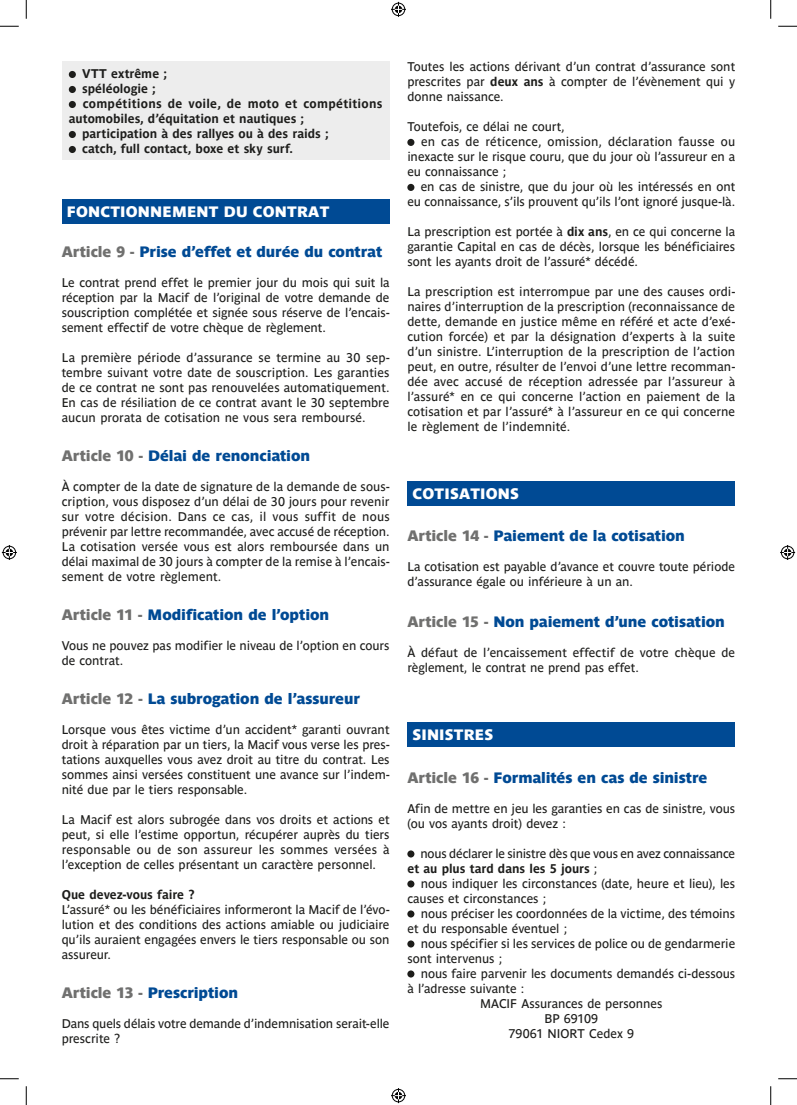
<style>
.page{position:relative;width:797px;height:1105px;background:#fff}
.page>*{position:absolute;margin:0;border:0;box-sizing:border-box;transform-origin:0 0}
.t1{font:15px "Parisine Sombre";letter-spacing:-.005em;color:#004a94}
.t2{font:15px "Parisine Sombre";letter-spacing:.015em;color:#fff}
.t3{font:12.5px/15px "Parisine Ptf";letter-spacing:-.005em;color:#1d1d1b;text-align:justify}
.t4{font:700 12.5px "Parisine Ptf";color:#1d1d1b}
.t5{font:700 12.5px "Parisine Ptf";letter-spacing:.02em;color:#1d1d1b}
.s1{color:#70706f}
.s2{font-weight:700}
</style>
<div class="page">
<div style="left:62px;top:62px;width:327px;height:98px;background:#ededed"></div>
<div style="left:69px;top:71px;width:7px;height:7px;background:#1d1d1b;border-radius:50%"></div>
<div style="left:69px;top:86px;width:7px;height:7px;background:#1d1d1b;border-radius:50%"></div>
<div style="left:69px;top:101px;width:7px;height:7px;background:#1d1d1b;border-radius:50%"></div>
<div style="left:69px;top:131px;width:7px;height:7px;background:#1d1d1b;border-radius:50%"></div>
<div style="left:69px;top:146px;width:7px;height:7px;background:#1d1d1b;border-radius:50%"></div>
<div style="left:62px;top:199px;width:327px;height:25px;background:#004a94"></div>
<div style="left:407px;top:139px;width:7px;height:7px;background:#1d1d1b;border-radius:50%"></div>
<div style="left:407px;top:184px;width:7px;height:7px;background:#1d1d1b;border-radius:50%"></div>
<div style="left:407px;top:481px;width:328px;height:25px;background:#004a94"></div>
<div style="left:407px;top:722px;width:328px;height:25px;background:#004a94"></div>
<div style="left:407px;top:850px;width:7px;height:7px;background:#1d1d1b;border-radius:50%"></div>
<div style="left:407px;top:880px;width:7px;height:7px;background:#1d1d1b;border-radius:50%"></div>
<div style="left:407px;top:910px;width:7px;height:7px;background:#1d1d1b;border-radius:50%"></div>
<div style="left:407px;top:940px;width:7px;height:7px;background:#1d1d1b;border-radius:50%"></div>
<div style="left:407px;top:970px;width:7px;height:7px;background:#1d1d1b;border-radius:50%"></div>
<svg style="left:0;top:25px;width:19px;height:2px"></svg>
<svg style="left:778px;top:25px;width:19px;height:2px"></svg>
<svg style="left:0;top:1078px;width:19px;height:1px"></svg>
<svg style="left:778px;top:1078px;width:19px;height:1px"></svg>
<svg style="left:25px;top:0;width:2px;height:19px"></svg>
<svg style="left:25px;top:1086px;width:2px;height:19px"></svg>
<svg style="left:770px;top:0;width:1px;height:19px"></svg>
<svg style="left:770px;top:1086px;width:1px;height:19px"></svg>
<svg style="left:391px;top:2px;width:15px;height:15px"></svg>
<svg style="left:391px;top:1088px;width:15px;height:15px"></svg>
<svg style="left:2px;top:545px;width:15px;height:15px"></svg>
<svg style="left:780px;top:545px;width:15px;height:15px"></svg>
<p class="t4" style="left:82px;top:64px;width:86px">VTT extrême ;</p>
<p class="t4" style="left:82px;top:79px;width:75px">spéléologie ;</p>
<p class="t5" style="left:83px;top:94px;width:301px">compétitions de voile, de moto et compétitions</p>
<p class="t4" style="left:69px;top:109px;width:237px">automobiles, d’équitation et nautiques ;</p>
<p class="t4" style="left:82px;top:124px;width:248px">participation à des rallyes ou à des raids ;</p>
<p class="t4" style="left:82px;top:139px;width:212px">catch, full contact, boxe et sky surf.</p>
<p class="t2" style="left:67px;top:203px;width:264px">FONCTIONNEMENT DU CONTRAT</p>
<p class="t1" style="left:62px;top:243px;width:322px"><span class="s1">Article 9 -</span> Prise d’effet et durée du contrat</p>
<p class="t3" style="left:62px;top:274px;width:329px">Le contrat prend effet le premier jour du mois qui suit la réception par la Macif de l’original de votre demande de souscription complétée et signée sous réserve de l’encais&shy;sement effectif de votre chèque de règlement.</p>
<p class="t3" style="left:62px;top:349px;width:329px">La première période d’assurance se termine au 30 sep&shy;tembre suivant votre date de souscription. Les garanties de ce contrat ne sont pas renouvelées automatiquement.<br>En cas de résiliation de ce contrat avant le 30 septembre aucun prorata de cotisation ne vous sera remboursé.</p>
<p class="t1" style="left:62px;top:447px;width:250px"><span class="s1">Article 10 -</span> Délai de renonciation</p>
<p class="t3" style="left:62px;top:478px;width:329px">À compter de la date de signature de la demande de sous&shy;cription, vous disposez d’un délai de 30 jours pour revenir sur votre décision. Dans ce cas, il vous suffit de nous prévenir par lettre recommandée, avec accusé de réception.<br>La cotisation versée vous est alors remboursée dans un délai maximal de 30 jours à compter de la remise à l’encais&shy;sement de votre règlement.</p>
<p class="t1" style="left:62px;top:606px;width:269px"><span class="s1">Article 11 -</span> Modification de l’option</p>
<p class="t3" style="left:62px;top:637px;width:329px">Vous ne pouvez pas modifier le niveau de l’option en cours de contrat.</p>
<p class="t1" style="left:62px;top:690px;width:300px"><span class="s1">Article 12 -</span> La subrogation de l’assureur</p>
<p class="t3" style="left:62px;top:721px;width:329px">Lorsque vous êtes victime d’un accident* garanti ouvrant droit à réparation par un tiers, la Macif vous verse les pres&shy;tations auxquelles vous avez droit au titre du contrat. Les sommes ainsi versées constituent une avance sur l’indem&shy;nité due par le tiers responsable.</p>
<p class="t3" style="left:62px;top:811px;width:329px">La Macif est alors subrogée dans vos droits et actions et peut, si elle l’estime opportun, récupérer auprès du tiers responsable ou de son assureur les sommes versées à l’exception de celles présentant un caractère personnel.</p>
<p class="t4" style="left:62px;top:885px;width:134px">Que devez-vous faire ?</p>
<p class="t3" style="left:62px;top:901px;width:329px">L’assuré* ou les bénéficiaires informeront la Macif de l’évo&shy;lution et des conditions des actions amiable ou judiciaire qu’ils auraient engagées envers le tiers responsable ou son assureur.</p>
<p class="t1" style="left:62px;top:983px;width:178px"><span class="s1">Article 13 -</span> Prescription</p>
<p class="t3" style="left:62px;top:1014px;width:329px">Dans quels délais votre demande d’indemnisation serait-elle prescrite ?</p>
<p class="t3" style="left:407px;top:58px;width:329px">Toutes les actions dérivant d’un contrat d’assurance sont prescrites par <span class="s2">deux ans</span> à compter de l’évènement qui y donne naissance.</p>
<p class="t3" style="left:407px;top:118px;width:159px">Toutefois, ce délai ne court,</p>
<p class="t3" style="left:421px;top:133px;width:315px">en cas de réticence, omission, déclaration fausse ou</p>
<p class="t3" style="left:407px;top:148px;width:329px">inexacte sur le risque couru, que du jour où l’assureur en a</p>
<p class="t3" style="left:407px;top:163px;width:101px">eu connaissance ;</p>
<p class="t3" style="left:420px;top:178px;width:316px">en cas de sinistre, que du jour où les intéressés en ont</p>
<p class="t3" style="left:407px;top:193px;width:329px">eu connaissance, s’ils prouvent qu’ils l’ont ignoré jusque-là.</p>
<p class="t3" style="left:407px;top:223px;width:329px">La prescription est portée à <span class="s2">dix ans</span>, en ce qui concerne la garantie Capital en cas de décès, lorsque les bénéficiaires sont les ayants droit de l’assuré* décédé.</p>
<p class="t3" style="left:407px;top:283px;width:329px">La prescription est interrompue par une des causes ordi&shy;naires d’interruption de la prescription (reconnaissance de dette, demande en justice même en référé et acte d’exé&shy;cution forcée) et par la désignation d’experts à la suite d’un sinistre. L’interruption de la prescription de l’action peut, en outre, résulter de l’envoi d’une lettre recomman&shy;dée avec accusé de réception adressée par l’assureur à l’assuré* en ce qui concerne l’action en paiement de la cotisation et par l’assuré* à l’assureur en ce qui concerne le règlement de l’indemnité.</p>
<p class="t2" style="left:412px;top:485px;width:108px">COTISATIONS</p>
<p class="t1" style="left:407px;top:527px;width:279px"><span class="s1">Article 14 -</span> Paiement de la cotisation</p>
<p class="t3" style="left:407px;top:558px;width:329px">La cotisation est payable d’avance et couvre toute période d’assurance égale ou inférieure à un an.</p>
<p class="t1" style="left:407px;top:613px;width:319px"><span class="s1">Article 15 -</span> Non paiement d’une cotisation</p>
<p class="t3" style="left:407px;top:644px;width:329px">À défaut de l’encaissement effectif de votre chèque de règlement, le contrat ne prend pas effet.</p>
<p class="t2" style="left:412px;top:726px;width:82px">SINISTRES</p>
<p class="t1" style="left:407px;top:768px;width:301px"><span class="s1">Article 16 -</span> Formalités en cas de sinistre</p>
<p class="t3" style="left:407px;top:799px;width:329px">Afin de mettre en jeu les garanties en cas de sinistre, vous (ou vos ayants droit) devez :</p>
<p class="t3" style="left:407px;top:844px;width:329px;text-indent:13px">nous déclarer le sinistre dès que vous en avez connaissance <span class="s2">et au plus tard dans les 5 jours</span> ;</p>
<p class="t3" style="left:407px;top:874px;width:329px;text-indent:13px">nous indiquer les circonstances (date, heure et lieu), les causes et circonstances ;</p>
<p class="t3" style="left:407px;top:904px;width:329px;text-indent:13px">nous préciser les coordonnées de la victime, des témoins et du responsable éventuel ;</p>
<p class="t3" style="left:407px;top:934px;width:329px;text-indent:13px">nous spécifier si les services de police ou de gendarmerie sont intervenus ;</p>
<p class="t3" style="left:420px;top:964px;width:316px">nous faire parvenir les documents demandés ci-dessous</p>
<p class="t3" style="left:407px;top:979px;width:118px">à l’adresse suivante :</p>
<p class="t3" style="left:480px;top:994px;width:184px">MACIF Assurances de personnes</p>
<p class="t3" style="left:544px;top:1009px;width:55px">BP 69109</p>
<p class="t3" style="left:508px;top:1024px;width:127px">79061 NIORT Cedex 9</p>
</div>
